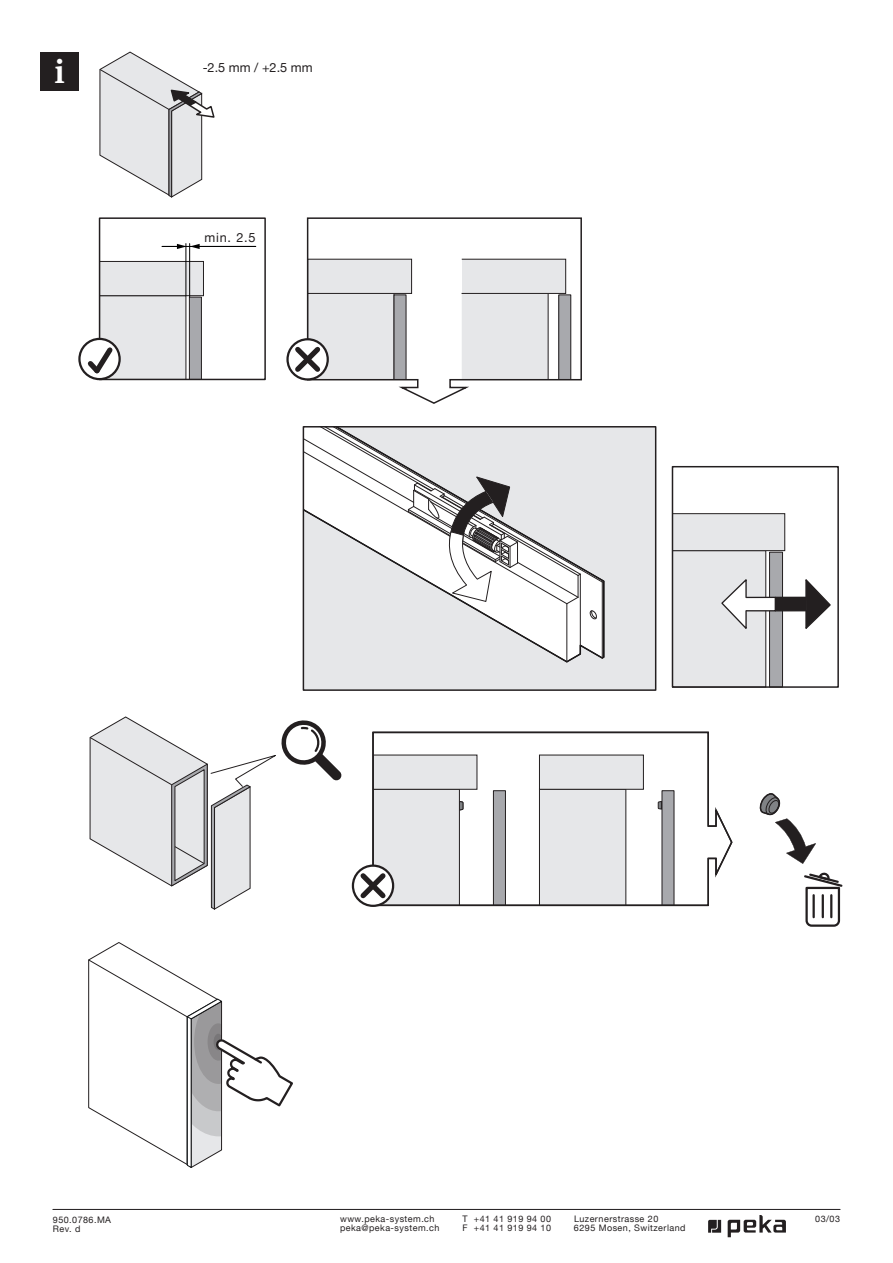
<style>
.page{position:relative;width:893px;height:1263px;background:#fff}
.page>*{position:absolute;margin:0;border:0;box-sizing:border-box;transform-origin:0 0}
.t1{font:700 33px "Glosa Text";color:#fff}
.t2{font:12.75px "Helvetica Neue LT";letter-spacing:.03em;color:#231f20}
.t3{font:9px/9px "Helvetica Neue LT";letter-spacing:.05em;color:#231f20}
</style>
<div class="page">
<hr style="left:53px;top:1209px;width:787px;height:1px;background:#231f20">
<svg style="left:728px;top:1215px;width:58px;height:22px"></svg>
<svg style="left:708px;top:1220px;width:13px;height:13px"></svg>
<div style="left:40px;top:52px;width:39px;height:38px;background:#231f20"></div>
<div style="left:672px;top:514px;width:113px;height:37px;background:#e6e7e9"></div>
<div style="left:672px;top:513px;width:113px;height:38px;border:1px solid #231f20"></div>
<svg style="left:675px;top:551px;width:156px;height:134px"></svg>
<div style="left:672px;top:466px;width:167px;height:222px;border:2px solid #231f20"></div>
<svg style="left:306px;top:217px;width:276px;height:187px"></svg>
<div style="left:100px;top:296px;width:86px;height:83px;background:#e6e7e9"></div>
<div style="left:189px;top:297px;width:13px;height:83px;background:#a8a9ad;border:1px solid #231f20"></div>
<div style="left:99px;top:261px;width:105px;height:35px;background:#e6e7e9;border:1px solid #231f20"></div>
<hr style="left:186px;top:244px;width:1px;height:52px;background:#000">
<hr style="left:198px;top:246px;width:58px;height:1px;background:#000">
<svg style="left:162px;top:244px;width:38px;height:5px"></svg>
<hr style="left:189px;top:244px;width:1px;height:53px;background:#000">
<div style="left:99px;top:217px;width:167px;height:163px;border:2px solid #231f20"></div>
<svg style="left:79px;top:339px;width:41px;height:40px"></svg>
<div style="left:78px;top:338px;width:43px;height:42px;border:2px solid #231f20;border-radius:50%"></div>
<svg style="left:83px;top:343px;width:34px;height:35px"></svg>
<svg style="left:99px;top:52px;width:116px;height:146px"></svg>
<div style="left:303px;top:427px;width:353px;height:263px;background:#e6e7e9"></div>
<svg style="left:566px;top:580px;width:39px;height:83px;background:#f4f4f4"></svg>
<svg style="left:589px;top:610px;width:8px;height:9px"></svg>
<hr style="left:580px;top:574px;width:1px;height:80px;background:#231f20">
<hr style="left:567px;top:604px;width:1px;height:58px;background:#231f20">
<svg style="left:465px;top:604px;width:102px;height:58px"></svg>
<hr style="left:603px;top:581px;width:1px;height:76px;background:#231f20">
<svg style="left:581px;top:567px;width:22px;height:15px"></svg>
<svg style="left:566px;top:645px;width:38px;height:17px"></svg>
<hr style="left:602px;top:582px;width:1px;height:76px;background:#231f20">
<svg style="left:306px;top:429px;width:275px;height:175px"></svg>
<div style="left:303px;top:426px;width:353px;height:265px;border:2px solid #231f20"></div>
<svg style="left:90px;top:716px;width:252px;height:194px"></svg>
<svg style="left:804px;top:872px;width:39px;height:55px"></svg>
<hr style="left:812px;top:895px;width:3px;height:22px;background:#231f20">
<hr style="left:822px;top:895px;width:2px;height:22px;background:#231f20">
<hr style="left:830px;top:895px;width:2px;height:22px;background:#231f20">
<svg style="left:372px;top:731px;width:361px;height:176px"></svg>
<div style="left:352px;top:864px;width:42px;height:43px;border:2px solid #231f20;border-radius:50%"></div>
<svg style="left:356px;top:789px;width:108px;height:116px"></svg>
<svg style="left:288px;top:339px;width:40px;height:40px"></svg>
<div style="left:286px;top:338px;width:43px;height:43px;border:2px solid #231f20;border-radius:50%"></div>
<svg style="left:290px;top:342px;width:35px;height:35px"></svg>
<svg style="left:759px;top:793px;width:57px;height:71px"></svg>
<svg style="left:88px;top:942px;width:205px;height:226px"></svg>
<h1 class="t1" style="left:55px;top:50px;width:11px">i</h1>
<h2 class="t2" style="left:203px;top:60px;width:111px">-2.5 mm / +2.5 mm</h2>
<h2 class="t2" style="left:204px;top:230px;width:53px">min. 2.5</h2>
<p class="t3" style="left:53px;top:1215px;width:60px">950.0786.MA</p>
<p class="t3" style="left:462px;top:1214px;width:90px">T +41 41 919 94 00</p>
<p class="t3" style="left:815px;top:1214px;width:26px">03/03</p>
<p class="t3" style="left:462px;top:1223px;width:90px">F +41 41 919 94 10</p>
<p class="t3" style="left:574px;top:1214px;width:113px">Luzernerstrasse 20<br>6295 Mosen, Switzerland</p>
<p class="t3" style="left:340px;top:1214px;width:101px">www.peka-system.ch peka@peka-system.ch</p>
<p class="t3" style="left:53px;top:1224px;width:29px">Rev. d</p>
</div>
